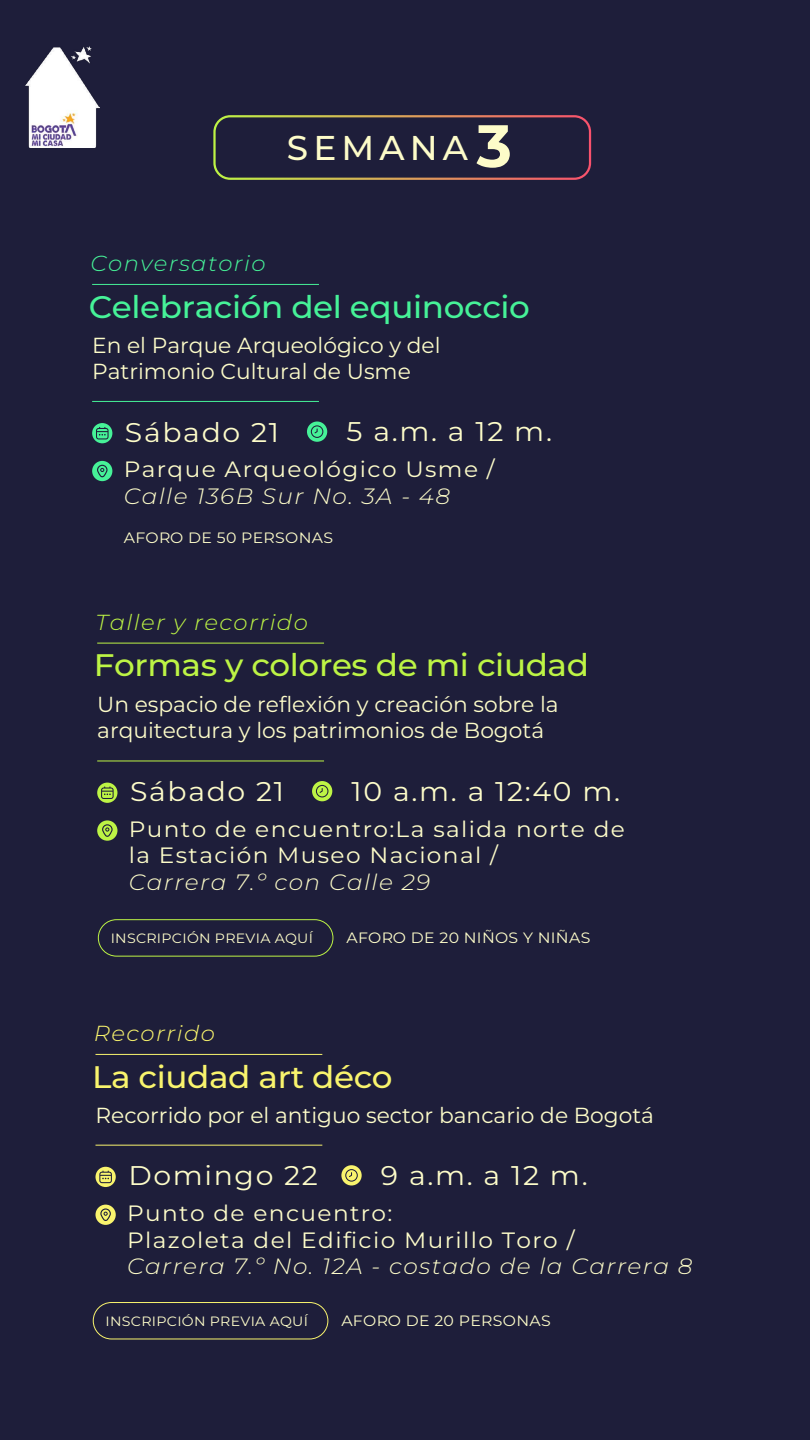
<style>
.page{position:relative;width:810px;height:1440px;background:#1e1e3a}
.page>*{position:absolute;margin:0;border:0;box-sizing:border-box;transform-origin:0 0}
.t1{font:100 34.35px "Montserrat";letter-spacing:.15em;color:#fdfcc9}
.t2{font:100 31.12px "Montserrat";letter-spacing:-.01em;color:#bdf445;scale:1.05 1}
.t3{font:100 31.12px "Montserrat";letter-spacing:-.01em;color:#46f298;scale:1.05 1}
.t4{font:100 31.12px "Montserrat";letter-spacing:-.01em;color:#f9f46d;scale:1.05 1}
.t5{font:100 27px "Montserrat";letter-spacing:.06em;color:#fdfcc9;scale:1.05 1}
.t6{font:100 22.2px/26.6px "Montserrat";letter-spacing:.06em;color:#fdfcc9;scale:1.05 1}
.t7{font:italic 100 22.2px "Montserrat";letter-spacing:.06em;color:#fdfcc9;scale:1.05 1}
.t8{font:100 21.75px/26.1px "Montserrat";color:#fdfcc9}
.t9{font:italic 100 21.75px "Montserrat";letter-spacing:.06em;color:#bdf445;scale:1.05 1}
.t10{font:italic 100 21.75px "Montserrat";letter-spacing:.06em;color:#46f298;scale:1.05 1}
.t11{font:italic 100 21.75px "Montserrat";letter-spacing:.06em;color:#f9f46d;scale:1.05 1}
.t12{font:100 15px "Montserrat";letter-spacing:.02em;color:#fdfcc9;scale:1.05 1}
.t13{font:100 13.5px "Montserrat";letter-spacing:.02em;color:#fdfcc9;scale:1.05 1}
.s1{font-size:59.7px}
</style>
<div class="page">
<img style="left:25px;top:47px;width:74px;height:101px">
<hr style="left:97px;top:643px;width:227px;height:1px;background:#bdf445">
<hr style="left:97px;top:761px;width:227px;height:1px;background:#bdf445">
<div style="left:97px;top:783px;width:20px;height:20px;background:#bdf445;border-radius:50%"></div>
<svg style="left:101px;top:786px;width:13px;height:13px"></svg>
<div style="left:97px;top:820px;width:20px;height:21px;background:#bdf445;border-radius:50%"></div>
<svg style="left:102px;top:824px;width:11px;height:13px"></svg>
<div style="left:312px;top:781px;width:20px;height:20px;background:#bdf445;border-radius:50%"></div>
<svg style="left:316px;top:785px;width:12px;height:12px"></svg>
<div style="left:98px;top:919px;width:235px;height:38px;border:1px solid #bdf445;border-radius:18px"></div>
<hr style="left:95px;top:1054px;width:227px;height:1px;background:#f9f46d">
<hr style="left:95px;top:1145px;width:227px;height:1px;background:#f9f46d">
<svg style="left:95px;top:1167px;width:21px;height:20px"></svg>
<svg style="left:99px;top:1171px;width:13px;height:12px"></svg>
<div style="left:95px;top:1205px;width:21px;height:20px;background:#f9f46d;border-radius:50%"></div>
<svg style="left:100px;top:1208px;width:11px;height:13px"></svg>
<svg style="left:341px;top:1165px;width:21px;height:21px"></svg>
<svg style="left:345px;top:1169px;width:13px;height:13px"></svg>
<div style="left:93px;top:1302px;width:235px;height:37px;border:1px solid #f9f46d;border-radius:18px"></div>
<div style="left:213px;top:115px;width:378px;height:65px;border:2px solid #fff;border-radius:16px"></div>
<hr style="left:92px;top:284px;width:227px;height:1px;background:#46f298">
<hr style="left:92px;top:401px;width:227px;height:1px;background:#46f298">
<div style="left:92px;top:423px;width:20px;height:20px;background:#46f298;border-radius:50%"></div>
<svg style="left:96px;top:427px;width:13px;height:12px"></svg>
<div style="left:92px;top:461px;width:20px;height:20px;background:#46f298;border-radius:50%"></div>
<svg style="left:97px;top:465px;width:11px;height:12px"></svg>
<div style="left:307px;top:422px;width:20px;height:20px;background:#46f298;border-radius:50%"></div>
<svg style="left:311px;top:425px;width:12px;height:13px"></svg>
<h1 class="t1" style="left:287px;top:124px;width:227px">SEMANA<span class="s1">3</span></h1>
<p class="t10" style="left:91px;top:249px;width:168px">Conversatorio</p>
<h2 class="t3" style="left:89px;top:286px;width:422px">Celebración del equinoccio</h2>
<p class="t8" style="left:92px;top:332px;width:350px">En el Parque Arqueológico y del<br>Patrimonio Cultural de Usme</p>
<p class="t5" style="left:125px;top:414px;width:148px">Sábado 21</p>
<p class="t5" style="left:347px;top:414px;width:197px">5 a.m. a 12 m.</p>
<p class="t6" style="left:124px;top:456px;width:355px">Parque Arqueológico Usme /</p>
<p class="t7" style="left:124px;top:481px;width:313px">Calle 136B Sur No. 3A - 48</p>
<p class="t12" style="left:124px;top:528px;width:201px">AFORO DE 50 PERSONAS</p>
<p class="t9" style="left:96px;top:608px;width:204px">Taller y recorrido</p>
<h2 class="t2" style="left:94px;top:645px;width:473px">Formas y colores de mi ciudad</h2>
<p class="t8" style="left:97px;top:691px;width:463px">Un espacio de reflexión y creación sobre la arquitectura y los patrimonios de Bogotá</p>
<p class="t5" style="left:130px;top:774px;width:148px">Sábado 21</p>
<p class="t5" style="left:352px;top:773px;width:257px">10 a.m. a 12:40 m.</p>
<p class="t6" style="left:129px;top:815px;width:474px">Punto de encuentro:La salida norte de la Estación Museo Nacional /</p>
<p class="t7" style="left:129px;top:867px;width:289px">Carrera 7.º con Calle 29</p>
<p class="t13" style="left:111px;top:929px;width:194px">INSCRIPCIÓN PREVIA AQUÍ</p>
<p class="t12" style="left:346px;top:928px;width:234px">AFORO DE 20 NIÑOS Y NIÑAS</p>
<p class="t11" style="left:94px;top:1019px;width:117px">Recorrido</p>
<h2 class="t4" style="left:92px;top:1056px;width:288px">La ciudad art déco</h2>
<p class="t8" style="left:95px;top:1102px;width:560px">Recorrido por el antiguo sector bancario de Bogotá</p>
<p class="t5" style="left:128px;top:1158px;width:182px">Domingo 22</p>
<p class="t5" style="left:381px;top:1157px;width:198px">9 a.m. a 12 m.</p>
<p class="t6" style="left:127px;top:1199px;width:428px">Punto de encuentro:<br>Plazoleta del Edificio Murillo Toro /</p>
<p class="t7" style="left:127px;top:1252px;width:540px">Carrera 7.º No. 12A - costado de la Carrera 8</p>
<p class="t13" style="left:106px;top:1312px;width:194px">INSCRIPCIÓN PREVIA AQUÍ</p>
<p class="t12" style="left:341px;top:1311px;width:201px">AFORO DE 20 PERSONAS</p>
</div>
